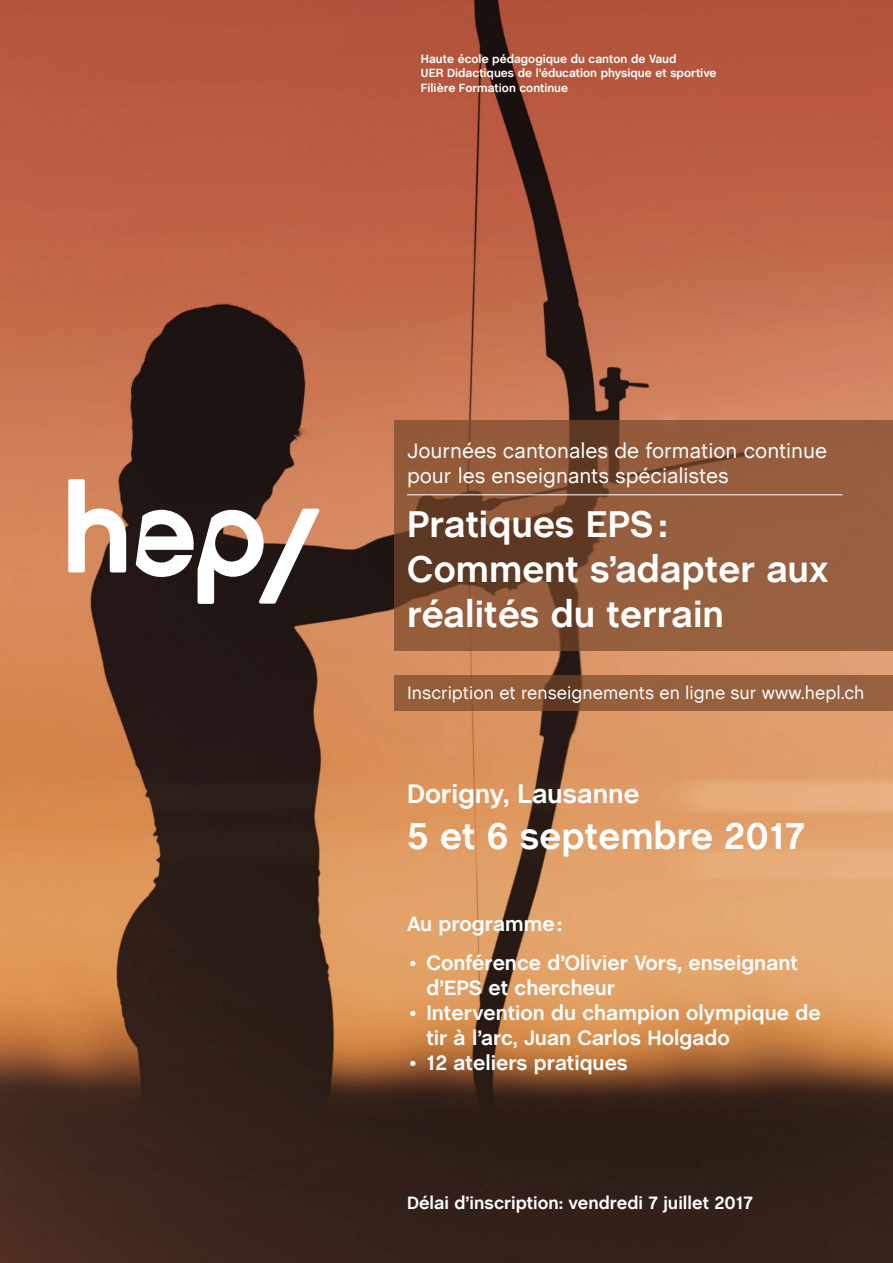
<style>
.page{position:relative;width:893px;height:1263px;background:#fff}
.page>*{position:absolute;margin:0;border:0;box-sizing:border-box;transform-origin:0 0}
.t1{font:700 37.5px/45px "Chalet Book TT";color:#fff}
.t2{font:700 27px "Chalet Book TT";color:#fff}
.t3{font:700 21px/25.2px "Chalet Book TT";color:#fff}
.t4{font:21px/25.2px "Chalet Book TT";color:#fff}
.t5{font:18px "Chalet Book TT";color:#fff}
.t6{font:700 18px "Chalet Book TT";color:#fff}
.t7{font:700 12px/14.4px "Chalet Book TT";color:#fff}
</style>
<div class="page">
<img style="left:0;top:0;width:893px;height:1263px">
<svg style="left:394px;top:420px;width:499px;height:231px;background:#8b5739"></svg>
<svg style="left:394px;top:675px;width:499px;height:35px;background:#925c3a"></svg>
<svg style="left:68px;top:479px;width:58px;height:93px"></svg>
<svg style="left:136px;top:507px;width:183px;height:97px"></svg>
<hr style="left:407px;top:495px;width:435px;height:1px;background:#fff">
<p class="t7" style="left:421px;top:52px;width:297px">Haute école pédagogique du canton de Vaud<br>UER Didactiques de l’éducation physique et sportive<br>Filière Formation continue</p>
<p class="t4" style="left:407px;top:438px;width:421px">Journées cantonales de formation continue pour les enseignants spécialistes</p>
<h1 class="t1" style="left:407px;top:501px;width:423px">Pratiques EPS:<br>Comment s’adapter aux réalités du terrain</h1>
<p class="t5" style="left:407px;top:682px;width:459px">Inscription et renseignements en ligne sur www.hepl.ch</p>
<p class="t2" style="left:407px;top:777px;width:234px">Dorigny, Lausanne</p>
<h1 class="t1" style="left:407px;top:813px;width:400px">5 et 6 septembre 2017</h1>
<p class="t3" style="left:407px;top:910px;width:157px">Au programme:</p>
<p class="t3" style="left:426px;top:949px;width:373px;text-indent:-17px">• Conférence d’Olivier Vors, enseignant d’EPS et chercheur</p>
<p class="t3" style="left:426px;top:1000px;width:396px;text-indent:-17px">• Intervention du champion olympique de tir à l’arc, Juan Carlos Holgado</p>
<p class="t3" style="left:410px;top:1050px;width:220px">• 12 ateliers pratiques</p>
<p class="t6" style="left:407px;top:1192px;width:348px">Délai d’inscription: vendredi 7 juillet 2017</p>
</div>
